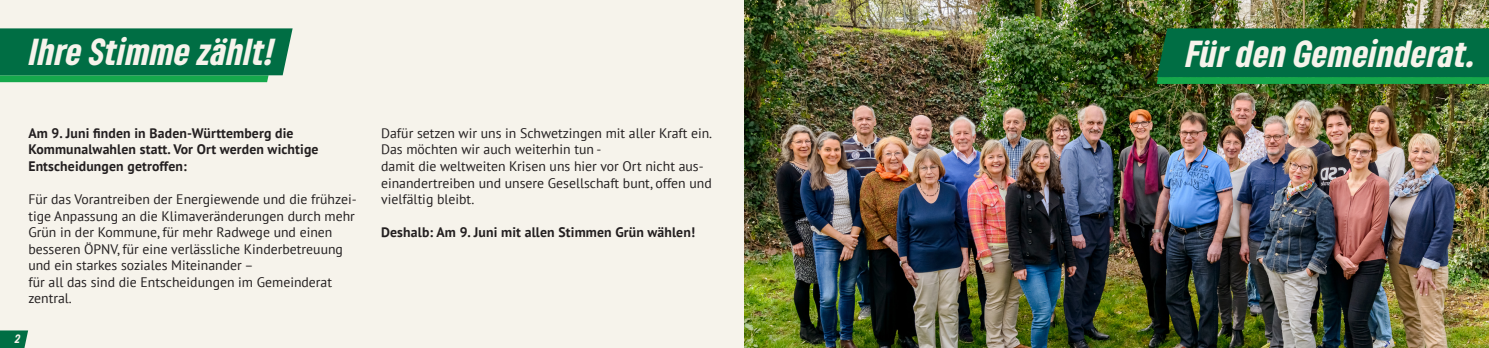
<style>
.page{position:relative;width:1489px;height:348px;background:#fff}
.page>*{position:absolute;margin:0;border:0;box-sizing:border-box;transform-origin:0 0}
.t1{font:italic 900 condensed 35px "Gruene Type";letter-spacing:.02em;color:#f6f3eb}
.Fließtext_schwarz{font:13.75px/16.5px "PT Sans";color:#231f20}
.Fließtext_schwarz_Bold{font:700 13.75px/16.5px "PT Sans";letter-spacing:.01em;color:#231f20}
.t2{font:italic 900 condensed 11.25px "Gruene Type";color:#f6f3eb}
</style>
<div class="page">
<div style="left:0;top:0;width:744px;height:347px;background:#f6f3eb"></div>
<svg style="left:0;top:330px;width:28px;height:17px"></svg>
<img style="left:744px;top:0;width:744px;height:347px">
<svg style="left:0;top:28px;width:292px;height:54px;background:#0a784a"></svg>
<svg style="left:1156px;top:28px;width:332px;height:56px;background:#047443"></svg>
<p class="t1" style="left:30px;top:28px;width:246px">Ihre Stimme zählt!</p>
<p class="t1" style="left:1186px;top:30px;width:291px">Für den Gemeinderat.</p>
<p class="Fließtext_schwarz_Bold" style="left:28px;top:124px;width:292px">Am 9. Juni finden in Baden-Württemberg die<br>Kommunalwahlen statt. Vor Ort werden wichtige<br>Entscheidungen getroffen:</p>
<p class="Fließtext_schwarz" style="left:28px;top:190px;width:330px">Für das Vorantreiben der Energiewende und die frühzei&shy;tige Anpassung an die Klimaveränderungen durch mehr Grün in der Kommune, für mehr Radwege und einen besseren ÖPNV, für eine verlässliche Kinderbetreuung und ein starkes soziales Miteinander –</p>
<p class="Fließtext_schwarz" style="left:28px;top:273px;width:305px">für all das sind die Entscheidungen im Gemeinderat zentral.</p>
<p class="t2" style="left:15px;top:331px;width:7px">2</p>
<p class="Fließtext_schwarz" style="left:381px;top:124px;width:332px">Dafür setzen wir uns in Schwetzingen mit aller Kraft ein.</p>
<p class="Fließtext_schwarz" style="left:381px;top:141px;width:222px">Das möchten wir auch weiterhin tun -</p>
<p class="Fließtext_schwarz" style="left:381px;top:157px;width:332px">damit die weltweiten Krisen uns hier vor Ort nicht aus&shy;einandertreiben und unsere Gesellschaft bunt, offen und vielfältig bleibt.</p>
<p class="Fließtext_schwarz_Bold" style="left:381px;top:223px;width:315px">Deshalb: Am 9. Juni mit allen Stimmen Grün wählen!</p>
</div>
